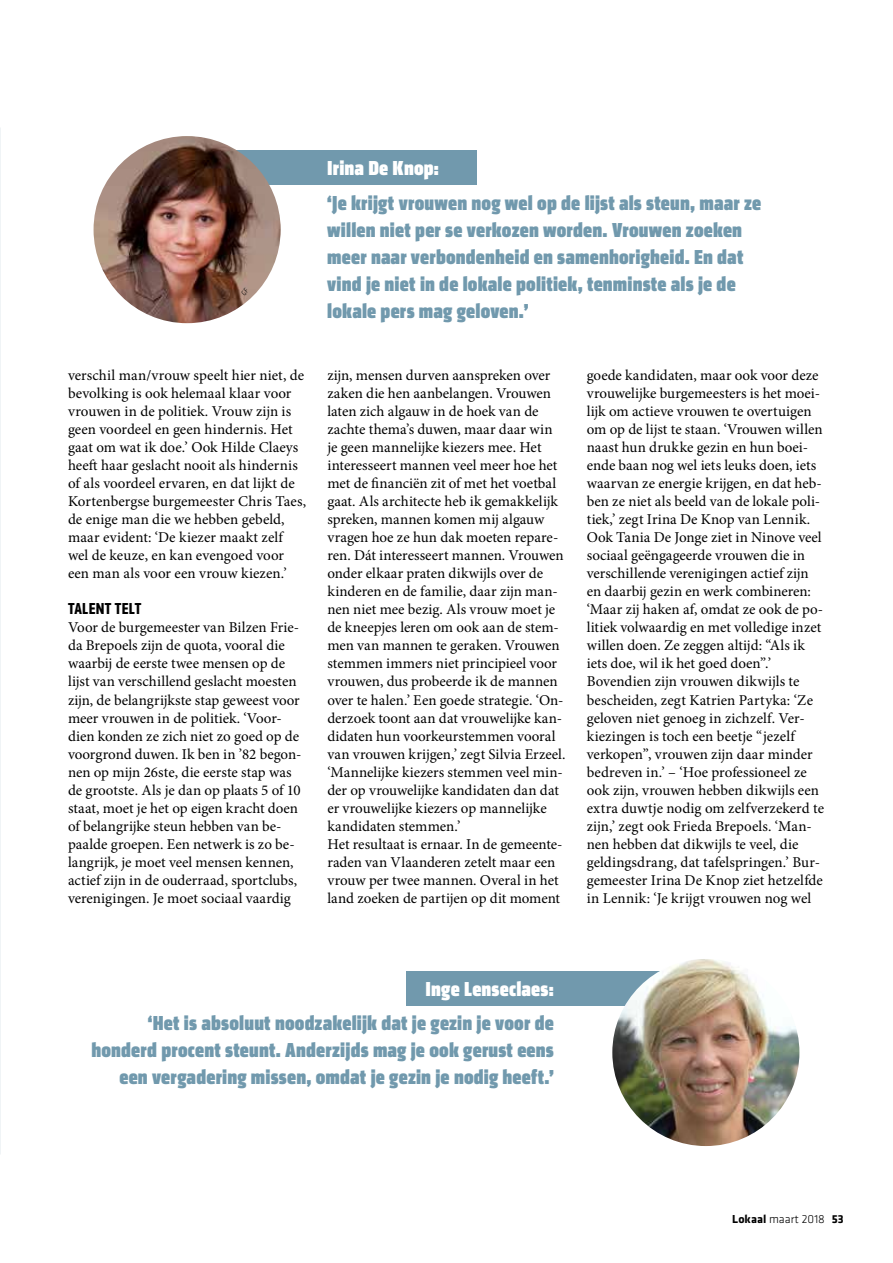
<style>
.page{position:relative;width:893px;height:1263px;background:#fff}
.page>*{position:absolute;margin:0;border:0;box-sizing:border-box;transform-origin:0 0}
.t1{font:900 condensed 21px/27px "Klavika Display";letter-spacing:.01em;color:#7199ad}
.t2{font:900 condensed 21px "Klavika Display";letter-spacing:.01em;color:#fff}
.t3{font:700 16.5px "Klavika Condensed";letter-spacing:.015em;color:#000}
.t4{font:15px/18px "Minion Pro";color:#000}
.t5{font:300 12px "Klavika";letter-spacing:.005em;color:#000}
.s1{font-weight:700}
</style>
<div class="page">
<div style="left:406px;top:971px;width:325px;height:34px;background:#7199ad"></div>
<div style="left:221px;top:151px;width:255px;height:34px;background:#7199ad"></div>
<img style="left:94px;top:136px;width:187px;height:187px;border-radius:94px">
<img style="left:612px;top:959px;width:187px;height:187px;border-radius:94px">
<svg style="left:241px;top:288px;width:8px;height:7px"></svg>
<p class="t4" style="left:68px;top:367px;width:240px">verschil man/vrouw speelt hier niet, de bevolking is ook helemaal klaar voor vrouwen in de politiek. Vrouw zijn is geen voordeel en geen hindernis. Het gaat om wat ik doe.’ Ook Hilde Claeys heeft haar geslacht nooit als hindernis of als voordeel ervaren, en dat lijkt de Kortenbergse burgemeester Chris Taes, de enige man die we hebben gebeld, maar evident: ‘De kiezer maakt zelf wel de keuze, en kan evengoed voor een man als voor een vrouw kiezen.’</p>
<p class="t3" style="left:68px;top:598px;width:75px">TALENT TELT</p>
<p class="t4" style="left:68px;top:619px;width:235px">Voor de burgemeester van Bilzen Frie&shy;da Brepoels zijn de quota, vooral die waarbij de eerste twee mensen op de lijst van verschillend geslacht moesten zijn, de belangrijkste stap geweest voor meer vrouwen in de politiek. ‘Voor&shy;dien konden ze zich niet zo goed op de voorgrond duwen. Ik ben in ’82 begon&shy;nen op mijn 26ste, die eerste stap was de grootste. Als je dan op plaats 5 of 10 staat, moet je het op eigen kracht doen of belangrijke steun hebben van be&shy;paalde groepen. Een netwerk is zo be&shy;langrijk, je moet veel mensen kennen, actief zijn in de ouderraad, sportclubs, verenigingen. Je moet sociaal vaardig</p>
<h1 class="t2" style="left:327px;top:156px;width:113px">Irina De Knop:</h1>
<h1 class="t1" style="left:327px;top:190px;width:435px">‘Je krijgt vrouwen nog wel op de lijst als steun, maar ze willen niet per se verkozen worden. Vrouwen zoeken meer naar verbondenheid en samenhorigheid. En dat vind je niet in de lokale politiek, tenminste als je de lokale pers mag geloven.’</h1>
<p class="t4" style="left:327px;top:367px;width:240px">zijn, mensen durven aanspreken over zaken die hen aanbelangen. Vrouwen laten zich algauw in de hoek van de zachte thema’s duwen, maar daar win je geen mannelijke kiezers mee. Het interesseert mannen veel meer hoe het met de financiën zit of met het voetbal gaat. Als architecte heb ik gemakkelijk spreken, mannen komen mij algauw vragen hoe ze hun dak moeten repare&shy;ren. Dát interesseert mannen. Vrouwen onder elkaar praten dikwijls over de kinderen en de familie, daar zijn man&shy;nen niet mee bezig. Als vrouw moet je de kneepjes leren om ook aan de stem&shy;men van mannen te geraken. Vrouwen stemmen immers niet principieel voor vrouwen, dus probeerde ik de mannen over te halen.’ Een goede strategie. ‘On&shy;derzoek toont aan dat vrouwelijke kan&shy;didaten hun voorkeurstemmen vooral van vrouwen krijgen,’ zegt Silvia Erzeel. ‘Mannelijke kiezers stemmen veel min&shy;der op vrouwelijke kandidaten dan dat er vrouwelijke kiezers op mannelijke kandidaten stemmen.’<br>Het resultaat is ernaar. In de gemeente&shy;raden van Vlaanderen zetelt maar een vrouw per twee mannen. Overal in het land zoeken de partijen op dit moment</p>
<p class="t4" style="left:587px;top:367px;width:239px">goede kandidaten, maar ook voor deze vrouwelijke burgemeesters is het moei&shy;lijk om actieve vrouwen te overtuigen om op de lijst te staan. ‘Vrouwen willen naast hun drukke gezin en hun boei&shy;ende baan nog wel iets leuks doen, iets waarvan ze energie krijgen, en dat heb&shy;ben ze niet als beeld van de lokale poli&shy;tiek,’ zegt Irina De Knop van Lennik.<br>Ook Tania De Jonge ziet in Ninove veel sociaal geëngageerde vrouwen die in verschillende verenigingen actief zijn en daarbij gezin en werk combineren: ‘Maar zij haken af, omdat ze ook de po&shy;litiek volwaardig en met volledige inzet willen doen. Ze zeggen altijd: “Als ik iets doe, wil ik het goed doen”.’ Bovendien zijn vrouwen dikwijls te bescheiden, zegt Katrien Partyka: ‘Ze geloven niet genoeg in zichzelf. Ver&shy;kiezingen is toch een beetje “jezelf verkopen”, vrouwen zijn daar minder bedreven in.’ – ‘Hoe professioneel ze ook zijn, vrouwen hebben dikwijls een extra duwtje nodig om zelfverzekerd te zijn,’ zegt ook Frieda Brepoels. ‘Man&shy;nen hebben dat dikwijls te veel, die geldingsdrang, dat tafelspringen.’ Bur&shy;gemeester Irina De Knop ziet hetzelfde in Lennik: ‘Je krijgt vrouwen nog wel</p>
<h1 class="t2" style="left:425px;top:976px;width:130px">Inge Lenseclaes:</h1>
<h1 class="t1" style="left:91px;top:1010px;width:464px;text-align:right">‘Het is absoluut noodzakelijk dat je gezin je voor de honderd procent steunt. Anderzijds mag je ook gerust eens een vergadering missen, omdat je gezin je nodig heeft.’</h1>
<p class="t5" style="left:732px;top:1212px;width:113px"><span class="s1">Lokaal</span> maart 2018 <span class="s1">53</span></p>
</div>
